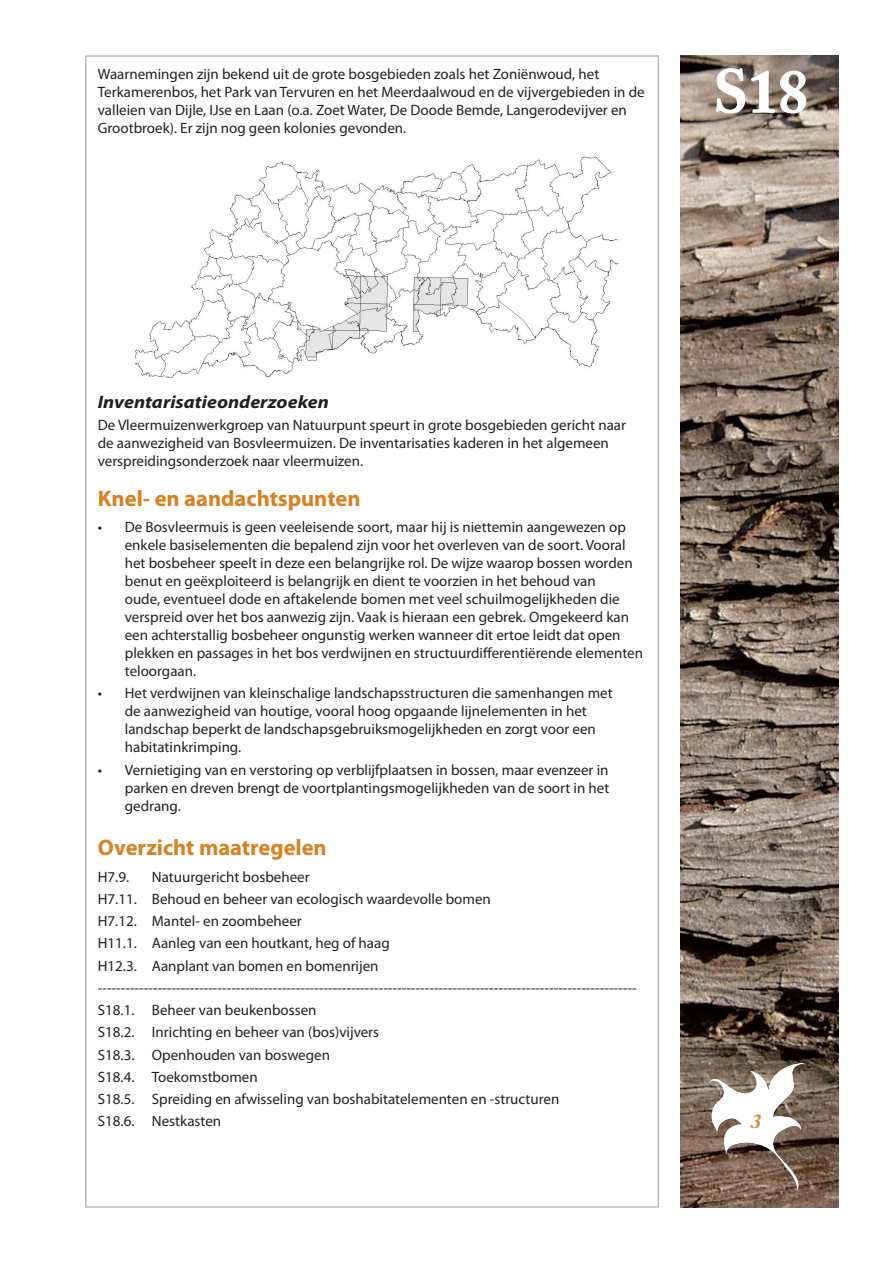
<style>
.page{position:relative;width:893px;height:1263px;background:#fff}
.page>*{position:absolute;margin:0;border:0;box-sizing:border-box;transform-origin:0 0}
.t1{font:700 60px "Adobe Caslon Pro";color:#fff}
.soort1{font:700 22.5px "Myriad Pro";color:#d9811e}
.SOORT_B{font:italic 700 21px "Adobe Caslon Pro";color:#d9811e}
.soort2{font:italic 700 18px "Myriad Pro";color:#231f20;scale:1.1 1}
.soort_alinea{font:15px/18px "Myriad Pro";color:#231f20}
.soort_opsomming{font:15px/18px "Myriad Pro";color:#231f20}
</style>
<div class="page">
<img style="left:680px;top:55px;width:159px;height:1153px">
<svg style="left:716px;top:68px;width:91px;height:46px;background:#97897d"></svg>
<img style="left:709px;top:1063px;width:96px;height:128px">
<img style="left:135px;top:156px;width:483px;height:222px">
<p class="soort_alinea" style="left:98px;top:65px;width:548px">Waarnemingen zijn bekend uit de grote bosgebieden zoals het Zoniënwoud, het Terkamerenbos, het Park van Tervuren en het Meerdaalwoud en de vijvergebieden in de valleien van Dijle, IJse en Laan (o.a. Zoet Water, De Doode Bemde, Langerodevijver en Grootbroek). Er zijn nog geen kolonies gevonden.</p>
<h1 class="t1" style="left:713px;top:56px;width:96px">S18</h1>
<p class="soort2" style="left:98px;top:390px;width:212px">Inventarisatieonderzoeken</p>
<p class="soort_alinea" style="left:98px;top:416px;width:530px">De Vleermuizenwerkgroep van Natuurpunt speurt in grote bosgebieden gericht naar de aanwezigheid van Bosvleermuizen. De inventarisaties kaderen in het algemeen verspreidingsonderzoek naar vleermuizen.</p>
<p class="soort1" style="left:98px;top:483px;width:264px">Knel- en aandachtspunten</p>
<p class="soort_opsomming" style="left:125px;top:518px;width:520px;text-indent:-27px">• De Bosvleermuis is geen veeleisende soort, maar hij is niettemin aangewezen op enkele basiselementen die bepalend zijn voor het overleven van de soort. Vooral het bosbeheer speelt in deze een belangrijke rol. De wijze waarop bossen worden benut en geëxploiteerd is belangrijk en dient te voorzien in het behoud van<br>oude, eventueel dode en aftakelende bomen met veel schuilmogelijkheden die verspreid over het bos aanwezig zijn. Vaak is hieraan een gebrek. Omgekeerd kan een achterstallig bosbeheer ongunstig werken wanneer dit ertoe leidt dat open plekken en passages in het bos verdwijnen en structuurdifferentiërende elementen teloorgaan.</p>
<p class="soort_opsomming" style="left:125px;top:684px;width:489px;text-indent:-27px">• Het verdwijnen van kleinschalige landschapsstructuren die samenhangen met de aanwezigheid van houtige, vooral hoog opgaande lijnelementen in het landschap beperkt de landschapsgebruiksmogelijkheden en zorgt voor een habitatinkrimping.</p>
<p class="soort_opsomming" style="left:125px;top:760px;width:486px;text-align:justify;text-indent:-27px">• Vernietiging van en verstoring op verblijfplaatsen in bossen, maar evenzeer in parken en dreven brengt de voortplantingsmogelijkheden van de soort in het gedrang.</p>
<p class="soort1" style="left:98px;top:833px;width:230px">Overzicht maatregelen</p>
<p class="soort_alinea" style="left:98px;top:867px;width:33px">H7.9.</p>
<p class="soort_alinea" style="left:152px;top:867px;width:159px">Natuurgericht bosbeheer</p>
<p class="soort_alinea" style="left:98px;top:890px;width:395px">H7.11. Behoud en beheer van ecologisch waardevolle bomen</p>
<p class="soort_alinea" style="left:98px;top:912px;width:205px">H7.12. Mantel- en zoombeheer</p>
<p class="soort_alinea" style="left:98px;top:934px;width:294px">H11.1. Aanleg van een houtkant, heg of haag</p>
<p class="soort_alinea" style="left:98px;top:956px;width:282px">H12.3. Aanplant van bomen en bomenrijen</p>
<p class="soort_alinea" style="left:98px;top:979px;width:540px">---------------------------------------------------------------------------------------------------------------------</p>
<p class="soort_alinea" style="left:98px;top:1001px;width:220px">S18.1. Beheer van beukenbossen</p>
<p class="soort_alinea" style="left:98px;top:1023px;width:283px">S18.2. Inrichting en beheer van (bos)vijvers</p>
<p class="soort_alinea" style="left:98px;top:1045px;width:234px">S18.3. Openhouden van boswegen</p>
<p class="soort_alinea" style="left:98px;top:1068px;width:161px">S18.4. Toekomstbomen</p>
<p class="soort_alinea" style="left:98px;top:1090px;width:463px">S18.5. Spreiding en afwisseling van boshabitatelementen en -structuren</p>
<p class="soort_alinea" style="left:98px;top:1112px;width:125px">S18.6. Nestkasten</p>
<p class="SOORT_B" style="left:751px;top:1108px;width:12px">3</p>
</div>
